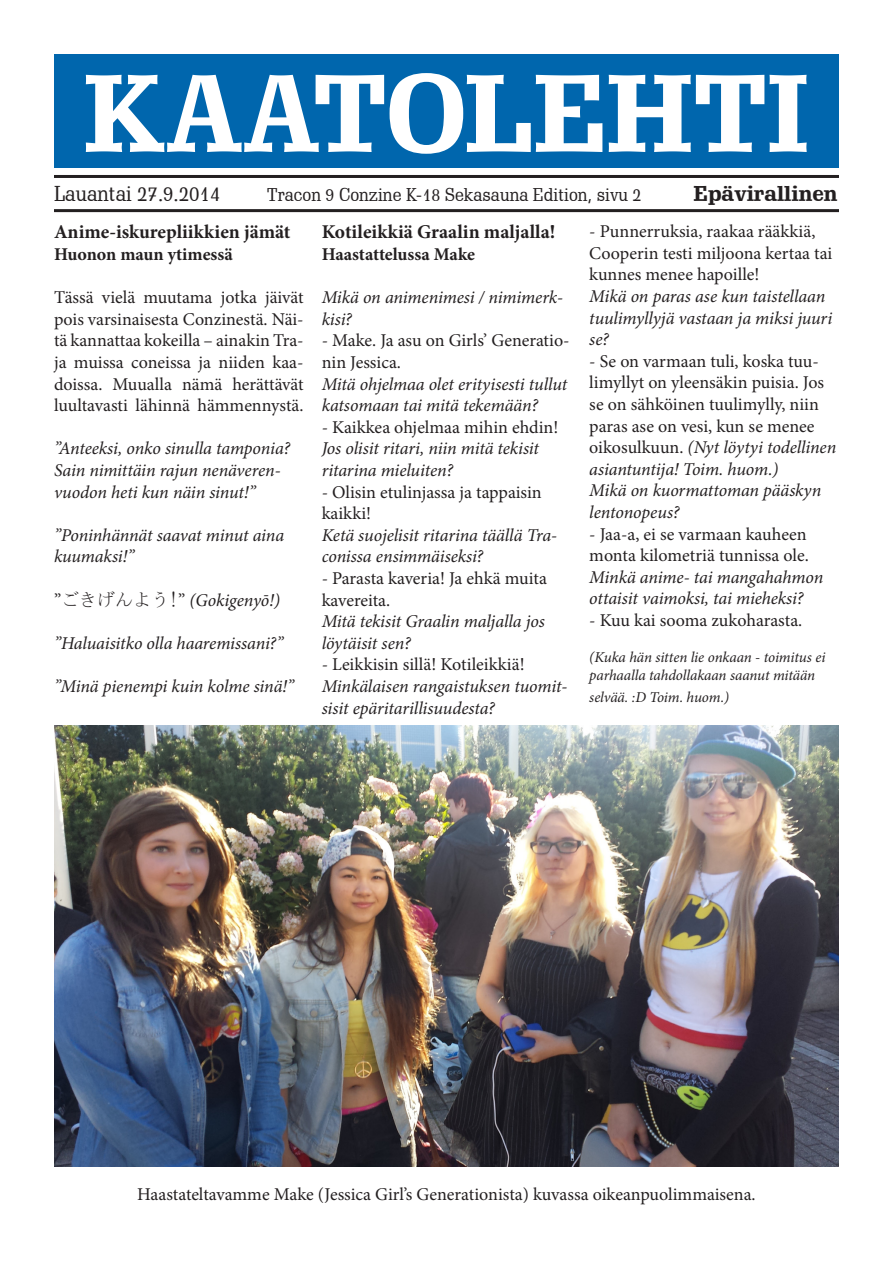
<style>
.page{position:relative;width:893px;height:1263px;background:#fff}
.page>*{position:absolute;margin:0;border:0;box-sizing:border-box;transform-origin:0 0}
.t1{font:700 108px "Schadow BT";color:#fff}
.t2{font:21px "Schadow BT";color:#231f20}
.t3{font:700 21px "Schadow BT";color:#231f20}
.t4{font:700 19.5px "Minion Pro";color:#231f20}
.t5{font:18px/21.6px "Minion Pro";color:#231f20}
.t6{font:italic 18px/21.6px "Minion Pro";letter-spacing:-.01em;color:#231f20}
.t7{font:18px "Schadow BT";color:#231f20}
.t8{font:700 18px "Minion Pro";color:#231f20}
.t9{font:italic 15px/18px "Minion Pro";letter-spacing:-.01em;color:#231f20}
.s1{font-style:italic}
.s2{font-style:normal}
.s3{font-family:"MS Mincho";font-style:normal}
</style>
<div class="page">
<div style="left:54px;top:54px;width:785px;height:114px;background:#0066ad"></div>
<hr style="left:54px;top:175px;width:785px;height:3px;background:#231f20">
<hr style="left:54px;top:209px;width:785px;height:3px;background:#231f20">
<img style="left:54px;top:725px;width:785px;height:441px">
<p class="t1" style="left:83px;top:48px;width:728px">KAATOLEHTI</p>
<p class="t2" style="left:54px;top:181px;width:168px">Lauantai 27.9.2014</p>
<p class="t7" style="left:267px;top:184px;width:376px">Tracon 9 Conzine K-18 Sekasauna Edition, sivu 2</p>
<p class="t3" style="left:694px;top:181px;width:145px">Epävirallinen</p>
<p class="t5" style="left:589px;top:221px;width:245px">- Punnerruksia, raakaa rääkkiä,<br>Cooperin testi miljoona kertaa tai kunnes menee hapoille!</p>
<p class="t6" style="left:589px;top:285px;width:244px">Mikä on paras ase kun taistellaan tuulimyllyjä vastaan ja miksi juuri se?</p>
<p class="t5" style="left:589px;top:350px;width:249px">- Se on varmaan tuli, koska tuu&shy;limyllyt on yleensäkin puisia. Jos se on sähköinen tuulimylly, niin paras ase on vesi, kun se menee oikosulkuun. <span class="s1">(Nyt löytyi todellinen asiantuntija! Toim. huom.)</span></p>
<p class="t6" style="left:589px;top:480px;width:233px">Mikä on kuormattoman pääskyn lentonopeus?</p>
<p class="t5" style="left:589px;top:523px;width:221px">- Jaa-a, ei se varmaan kauheen monta kilometriä tunnissa ole.</p>
<p class="t6" style="left:589px;top:566px;width:235px">Minkä anime- tai mangahahmon ottaisit vaimoksi, tai mieheksi?</p>
<p class="t5" style="left:589px;top:610px;width:215px">- Kuu kai sooma zukoharasta.</p>
<p class="t9" style="left:589px;top:648px;width:238px">(Kuka hän sitten lie onkaan - toimitus ei parhaalla tahdollakaan saanut mitään</p>
<p class="t9" style="left:589px;top:688px;width:141px">selvää. :D Toim. huom.)</p>
<p class="t4" style="left:54px;top:218px;width:238px">Anime-iskurepliikkien jämät</p>
<p class="t8" style="left:54px;top:241px;width:180px">Huonon maun ytimessä</p>
<p class="t5" style="left:54px;top:287px;width:251px;text-align:justify">Tässä vielä muutama jotka jäivät pois varsinaisesta Conzinestä. Näi&shy;tä kannattaa kokeilla – ainakin Tra&shy;ja muissa coneissa ja niiden kaa&shy;doissa. Muualla nämä herättävät luultavasti lähinnä hämmennystä.</p>
<p class="t6" style="left:54px;top:438px;width:238px">”Anteeksi, onko sinulla tamponia?<br>Sain nimittäin rajun nenäveren&shy;vuodon heti kun näin sinut!”</p>
<p class="t6" style="left:54px;top:524px;width:232px">”Poninhännät saavat minut aina kuumaksi!”</p>
<p class="t6" style="left:54px;top:589px;width:227px"><span class="s2">”</span><span class="s3">ごきげんよう!</span><span class="s2">”</span> (Gokigenyō!)</p>
<p class="t6" style="left:54px;top:632px;width:231px">”Haluaisitko olla haaremissani?”</p>
<p class="t6" style="left:54px;top:675px;width:242px">”Minä pienempi kuin kolme sinä!”</p>
<p class="t4" style="left:322px;top:218px;width:235px">Kotileikkiä Graalin maljalla!</p>
<p class="t8" style="left:322px;top:241px;width:155px">Haastattelussa Make</p>
<p class="t6" style="left:322px;top:286px;width:243px">Mikä on animenimesi / nimimerk&shy;kisi?</p>
<p class="t5" style="left:322px;top:330px;width:249px">- Make. Ja asu on Girls’ Generatio&shy;nin Jessica.</p>
<p class="t6" style="left:322px;top:373px;width:247px">Mitä ohjelmaa olet erityisesti tullut katsomaan tai mitä tekemään?</p>
<p class="t5" style="left:322px;top:416px;width:238px">- Kaikkea ohjelmaa mihin ehdin!</p>
<p class="t6" style="left:322px;top:438px;width:219px">Jos olisit ritari, niin mitä tekisit ritarina mieluiten?</p>
<p class="t5" style="left:322px;top:481px;width:222px">- Olisin etulinjassa ja tappaisin kaikki!</p>
<p class="t6" style="left:322px;top:524px;width:237px">Ketä suojelisit ritarina täällä Tra&shy;conissa ensimmäiseksi?</p>
<p class="t5" style="left:322px;top:567px;width:227px">- Parasta kaveria! Ja ehkä muita kavereita.</p>
<p class="t6" style="left:322px;top:610px;width:225px">Mitä tekisit Graalin maljalla jos löytäisit sen?</p>
<p class="t5" style="left:322px;top:654px;width:204px">- Leikkisin sillä! Kotileikkiä!</p>
<p class="t6" style="left:322px;top:675px;width:247px">Minkälaisen rangaistuksen tuomit&shy;sisit epäritarillisuudesta?</p>
<p class="t5" style="left:137px;top:1183px;width:620px">Haastateltavamme Make (Jessica Girl’s Generationista) kuvassa oikeanpuolimmaisena.</p>
</div>
